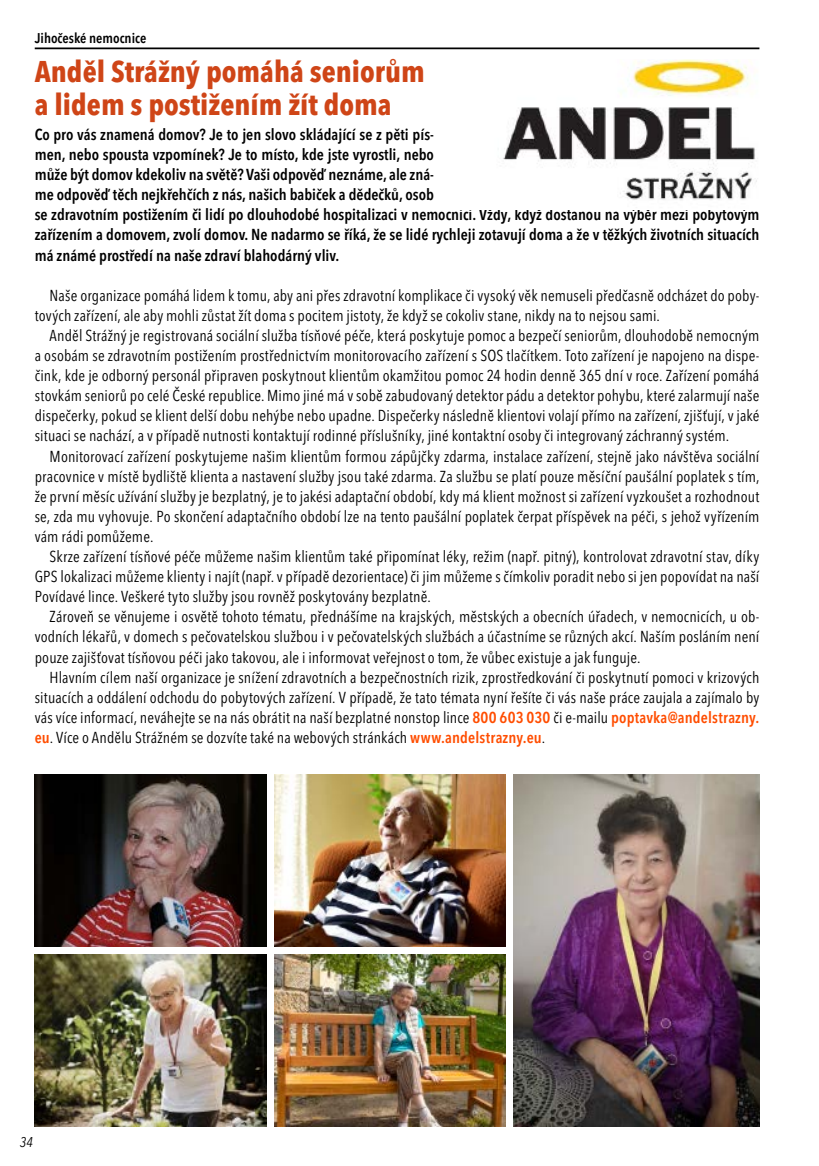
<style>
.page{position:relative;width:819px;height:1166px;background:#fff}
.page>*{position:absolute;margin:0;border:0;box-sizing:border-box;transform-origin:0 0}
.t1{font:700 condensed 29.75px/33.2px "Avenir Next LT Pro";color:#cf4517}
.t2{font:condensed 15.75px/20.1px "Avenir Next LT Pro";letter-spacing:.01em;color:#000;text-align:justify}
.t3{font:600 condensed 15.75px/20.1px "Avenir Next LT Pro";color:#000}
.t4{font:600 condensed 14px "Avenir Next LT Pro";color:#000}
.t5{font:italic condensed 14px "Avenir Next LT Pro";color:#000}
.s1{font-weight:600;color:#ff4d00}
</style>
<div class="page">
<hr style="left:35px;top:47px;width:724px;height:2px;background:#000">
<img style="left:503px;top:60px;width:254px;height:140px">
<img style="left:35px;top:775px;width:231px;height:171px">
<img style="left:274px;top:775px;width:231px;height:171px">
<img style="left:35px;top:955px;width:231px;height:171px">
<img style="left:274px;top:955px;width:231px;height:171px">
<img style="left:513px;top:775px;width:246px;height:351px">
<p class="t4" style="left:35px;top:29px;width:113px">Jihočeské nemocnice</p>
<h1 class="t1" style="left:35px;top:55px;width:391px">Anděl Strážný pomáhá seniorům a lidem s postižením žít doma</h1>
<p class="t3" style="left:35px;top:124px;width:726px">Co pro vás znamená domov? Je to jen slovo skládající se z pěti pís-<br>men, nebo spousta vzpomínek? Je to místo, kde jste vyrostli, nebo<br>může být domov kdekoliv na světě? Vaši odpověď neznáme, ale zná-<br>me odpověď těch nejkřehčích z nás, našich babiček a dědečků, osob<br>se zdravotním postižením či lidí po dlouhodobé hospitalizaci v nemocnici. Vždy, když dostanou na výběr mezi pobytovým zařízením a domovem, zvolí domov. Ne nadarmo se říká, že se lidé rychleji zotavují doma a že v těžkých životních situacích má známé prostředí na naše zdraví blahodárný vliv.</p>
<p class="t2" style="left:35px;top:285px;width:726px;text-indent:15px">Naše organizace pomáhá lidem k tomu, aby ani přes zdravotní komplikace či vysoký věk nemuseli předčasně odcházet do poby&shy;tových zařízení, ale aby mohli zůstat žít doma s pocitem jistoty, že když se cokoliv stane, nikdy na to nejsou sami.</p>
<p class="t2" style="left:35px;top:325px;width:726px;text-indent:15px">Anděl Strážný je registrovaná sociální služba tísňové péče, která poskytuje pomoc a bezpečí seniorům, dlouhodobě nemocným a osobám se zdravotním postižením prostřednictvím monitorovacího zařízení s SOS tlačítkem. Toto zařízení je napojeno na dispe&shy;čink, kde je odborný personál připraven poskytnout klientům okamžitou pomoc 24 hodin denně 365 dní v roce. Zařízení pomáhá stovkám seniorů po celé České republice. Mimo jiné má v sobě zabudovaný detektor pádu a detektor pohybu, které zalarmují naše dispečerky, pokud se klient delší dobu nehýbe nebo upadne. Dispečerky následně klientovi volají přímo na zařízení, zjišťují, v jaké situaci se nachází, a v případě nutnosti kontaktují rodinné příslušníky, jiné kontaktní osoby či integrovaný záchranný systém.</p>
<p class="t2" style="left:35px;top:446px;width:726px;text-indent:15px">Monitorovací zařízení poskytujeme našim klientům formou zápůjčky zdarma, instalace zařízení, stejně jako návštěva sociální pracovnice v místě bydliště klienta a nastavení služby jsou také zdarma. Za službu se platí pouze měsíční paušální poplatek s tím, že první měsíc užívání služby je bezplatný, je to jakési adaptační období, kdy má klient možnost si zařízení vyzkoušet a rozhodnout se, zda mu vyhovuje. Po skončení adaptačního období lze na tento paušální poplatek čerpat příspěvek na péči, s jehož vyřízením vám rádi pomůžeme.</p>
<p class="t2" style="left:35px;top:546px;width:726px;text-indent:15px">Skrze zařízení tísňové péče můžeme našim klientům také připomínat léky, režim (např. pitný), kontrolovat zdravotní stav, díky GPS lokalizaci můžeme klienty i najít (např. v případě dezorientace) či jim můžeme s čímkoliv poradit nebo si jen popovídat na naší Povídavé lince. Veškeré tyto služby jsou rovněž poskytovány bezplatně.</p>
<p class="t2" style="left:35px;top:607px;width:726px;text-indent:15px">Zároveň se věnujeme i osvětě tohoto tématu, přednášíme na krajských, městských a obecních úřadech, v nemocnicích, u ob&shy;vodních lékařů, v domech s pečovatelskou službou i v pečovatelských službách a účastníme se různých akcí. Naším posláním není pouze zajišťovat tísňovou péči jako takovou, ale i informovat veřejnost o tom, že vůbec existuje a jak funguje.</p>
<p class="t2" style="left:35px;top:667px;width:726px;text-indent:15px">Hlavním cílem naší organizace je snížení zdravotních a bezpečnostních rizik, zprostředkování či poskytnutí pomoci v krizových situacích a oddálení odchodu do pobytových zařízení. V případě, že tato témata nyní řešíte či vás naše práce zaujala a zajímalo by vás více informací, neváhejte se na nás obrátit na naší bezplatné nonstop lince <span class="s1">800 603 030</span> či e-mailu <span class="s1">poptavka@andelstrazny. eu</span>. Více o Andělu Strážném se dozvíte také na webových stránkách <span class="s1">www.andelstrazny.eu</span>.</p>
<p class="t5" style="left:20px;top:1133px;width:15px">34</p>
</div>
